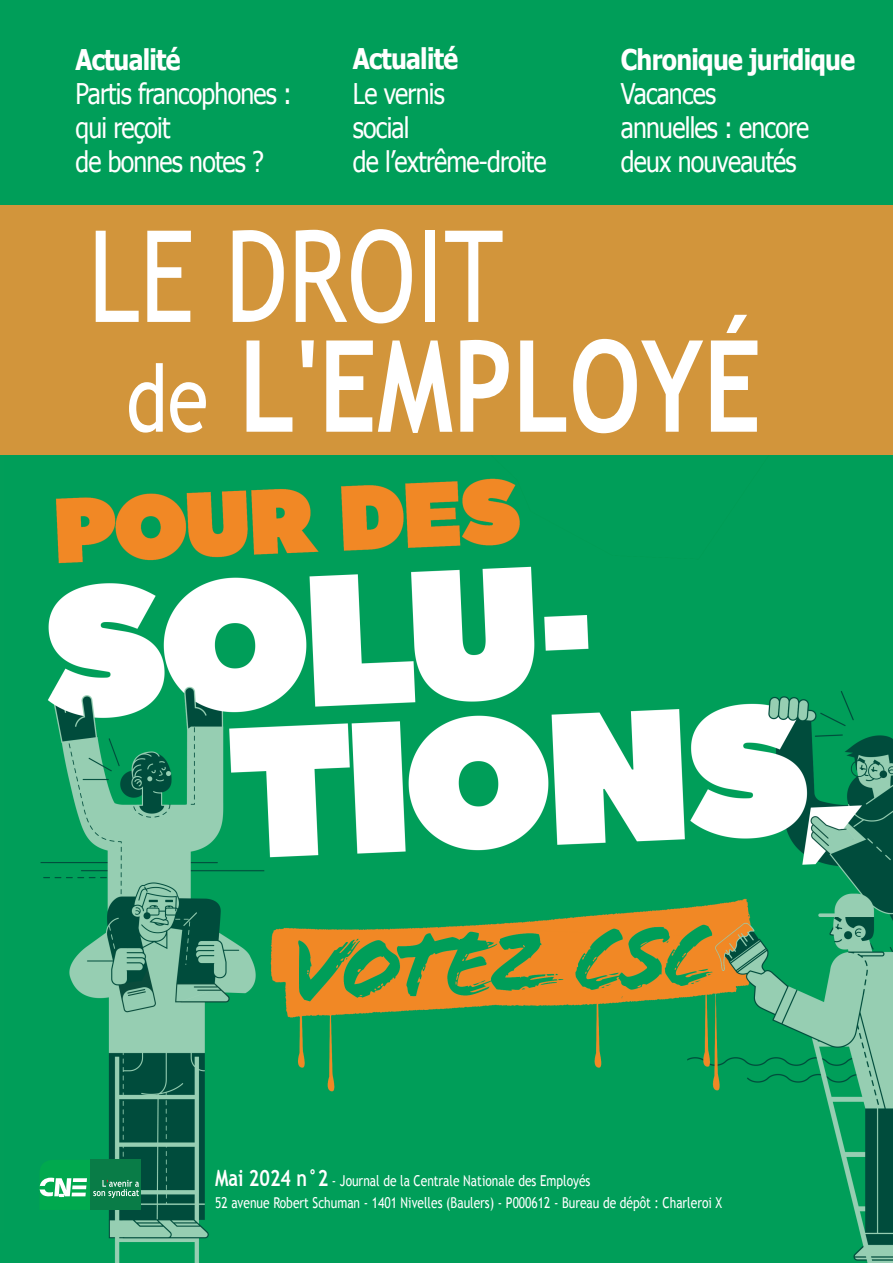
<style>
.page{position:relative;width:893px;height:1263px;background:#fff}
.page>*{position:absolute;margin:0;border:0;box-sizing:border-box;transform-origin:0 0}
.Texte_courrant{font:700 127.5px "Trebuchet MS";color:#fff;scale:.8 1}
.Texte_courrant-2{font:127.5px "Trebuchet MS";color:#fff;scale:.8 1}
.t1{font:28.5px/34.2px "Tahoma";letter-spacing:-.03em;color:#fff;scale:.87 1}
.t2{font:700 28.5px "Tahoma";letter-spacing:-.03em;color:#fff;scale:.87 1}
.t3{font:15px "Trebuchet MS";color:#fff;scale:.8 1}
.s1{font-weight:700}
.s2{font-weight:400;font-size:93px}
.s3{font-weight:700;font-size:22.5px}
</style>
<div class="page">
<img style="left:4px;top:454px;width:889px;height:809px">
<div style="left:0;top:0;width:893px;height:256px;background:#009e59"></div>
<div style="left:91px;top:1160px;width:50px;height:50px;background:#097c47"></div>
<svg style="left:38px;top:1160px;width:101px;height:50px"></svg>
<div style="left:0;top:205px;width:893px;height:249px;background:#d2953b"></div>
<div style="left:0;top:1233px;width:38px;height:30px;background:#009e59"></div>
<p class="t2" style="left:75px;top:39px;width:122px">Actualité</p>
<p class="t1" style="left:75px;top:75px;width:250px">Partis francophones : qui reçoit<br>de bonnes notes ?</p>
<p class="t2" style="left:353px;top:39px;width:122px">Actualité</p>
<p class="t1" style="left:353px;top:75px;width:107px">Le vernis</p>
<p class="t1" style="left:353px;top:109px;width:224px">social<br>de l’extrême-droite</p>
<p class="t1" style="left:621px;top:41px;width:271px"><span class="s1">Chronique juridique<br></span>Vacances<br>annuelles : encore deux nouveautés</p>
<p class="Texte_courrant-2" style="left:88px;top:202px;width:521px">LE DROIT</p>
<p class="Texte_courrant" style="left:126px;top:307px;width:795px"><span class="s2">de</span> L'EMPLOYÉ</p>
<p class="t3" style="left:215px;top:1171px;width:471px"><span class="s3">Mai 2024 n°2</span> - Journal de la Centrale Nationale des Employés</p>
<p class="t3" style="left:215px;top:1194px;width:635px">52 avenue Robert Schuman - 1401 Nivelles (Baulers) - P000612 - Bureau de dépôt : Charleroi X</p>
</div>
